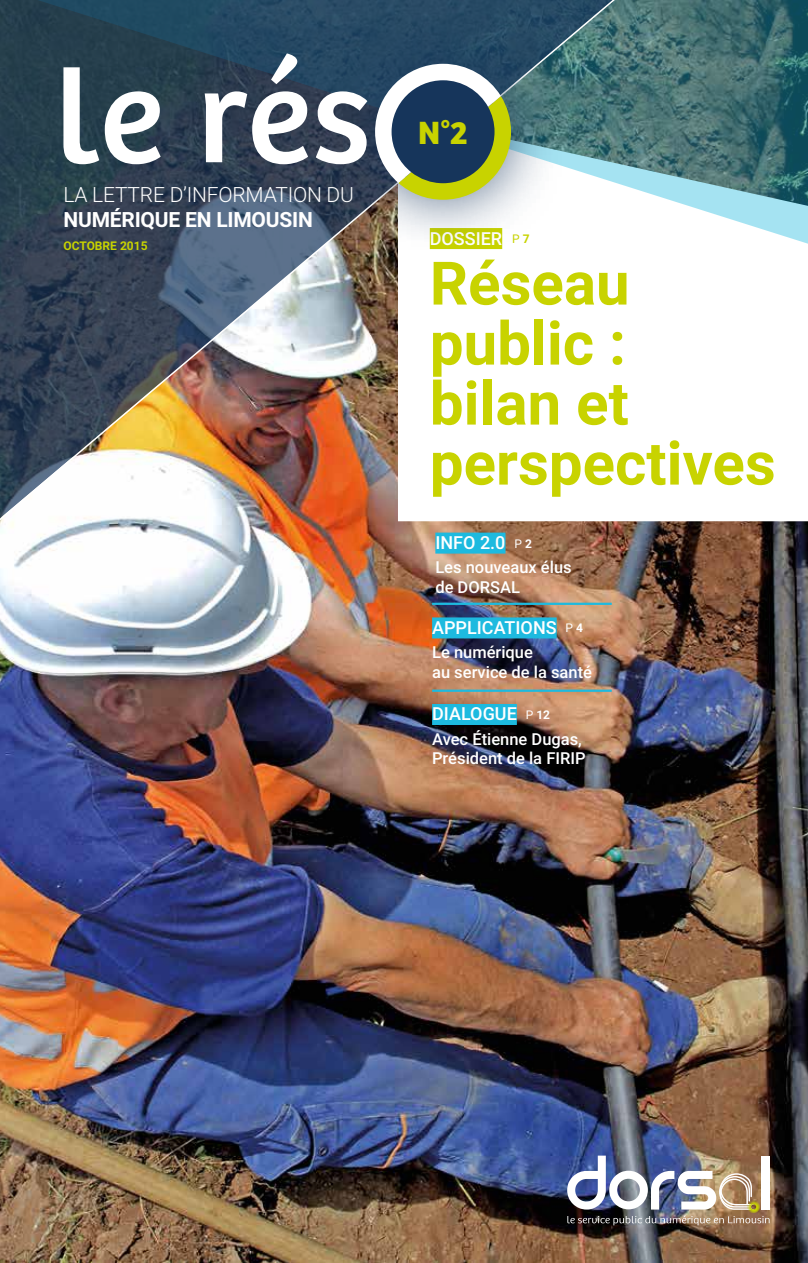
<style>
.page{position:relative;width:808px;height:1263px;background:#fff}
.page>*{position:absolute;margin:0;border:0;box-sizing:border-box;transform-origin:0 0}
.t1{font:136.65px "Bree";color:#fff}
.t2{font:700 60px/60px "Roboto";color:#c8d300}
.t3{font:700 33.45px "Bree";color:#c8d300}
.t4{font:300 21px "Roboto";letter-spacing:-.01em;color:#fff}
.t5{font:700 21px "Roboto";letter-spacing:-.01em;color:#fff}
.t6{font:500 18px "Roboto";color:#fff}
.t7{font:500 16.5px/19.8px "Roboto";color:#fff}
.t8{font:700 12px "Roboto";color:#c8d300}
.t9{font:12px "Roboto";color:#c8d300}
.s1{font-weight:700}
.s2{font-weight:400;font-size:12px}
.s3{font-weight:700;font-size:12px}
</style>
<div class="page">
<img style="left:0;top:595px;width:808px;height:668px">
<img style="left:0;top:0;width:808px;height:595px">
<img style="left:567px;top:1155px;width:202px;height:70px">
<div style="left:435px;top:533px;width:70px;height:21px;background:#1dbadf"></div>
<hr style="left:432px;top:603px;width:180px;height:2px;background:#1dbadf">
<hr style="left:432px;top:689px;width:180px;height:3px;background:#1dbadf">
<div style="left:432px;top:617px;width:125px;height:21px;background:#1dbadf"></div>
<div style="left:321px;top:10px;width:244px;height:244px;background:#16355b;opacity:.75"></div>
<svg style="left:375px;top:64px;width:136px;height:136px"></svg>
<div style="left:432px;top:704px;width:85px;height:21px;background:#1dbadf"></div>
<h1 class="t1" style="left:55px;top:37px;width:317px">le rés</h1>
<p class="t4" style="left:63px;top:180px;width:292px">LA LETTRE D’INFORMATION DU</p>
<p class="t5" style="left:63px;top:205px;width:251px">NUMÉRIQUE EN LIMOUSIN</p>
<p class="t8" style="left:63px;top:237px;width:86px">OCTOBRE 2015</p>
<h3 class="t3" style="left:418px;top:113px;width:51px">N°2</h3>
<p class="t6" style="left:430px;top:226px;width:74px">DOSSIER</p>
<h2 class="t2" style="left:430px;top:251px;width:347px">Réseau public :<br>bilan et perspectives</h2>
<p class="t9" style="left:512px;top:231px;width:19px">P <span class="s1">7</span></p>
<p class="t6" style="left:435px;top:530px;width:98px">INFO 2.0 <span class="s2">P</span> <span class="s3">2</span></p>
<p class="t7" style="left:435px;top:557px;width:138px">Les nouveaux élus de DORSAL</p>
<p class="t6" style="left:432px;top:615px;width:152px">APPLICATIONS <span class="s2">P</span> <span class="s3">4</span></p>
<p class="t7" style="left:432px;top:642px;width:161px">Le numérique<br>au service de la santé</p>
<p class="t6" style="left:432px;top:701px;width:120px">DIALOGUE <span class="s2">P</span> <span class="s3">12</span></p>
<p class="t7" style="left:432px;top:728px;width:155px">Avec Étienne Dugas,<br>Président de la FIRIP</p>
</div>
